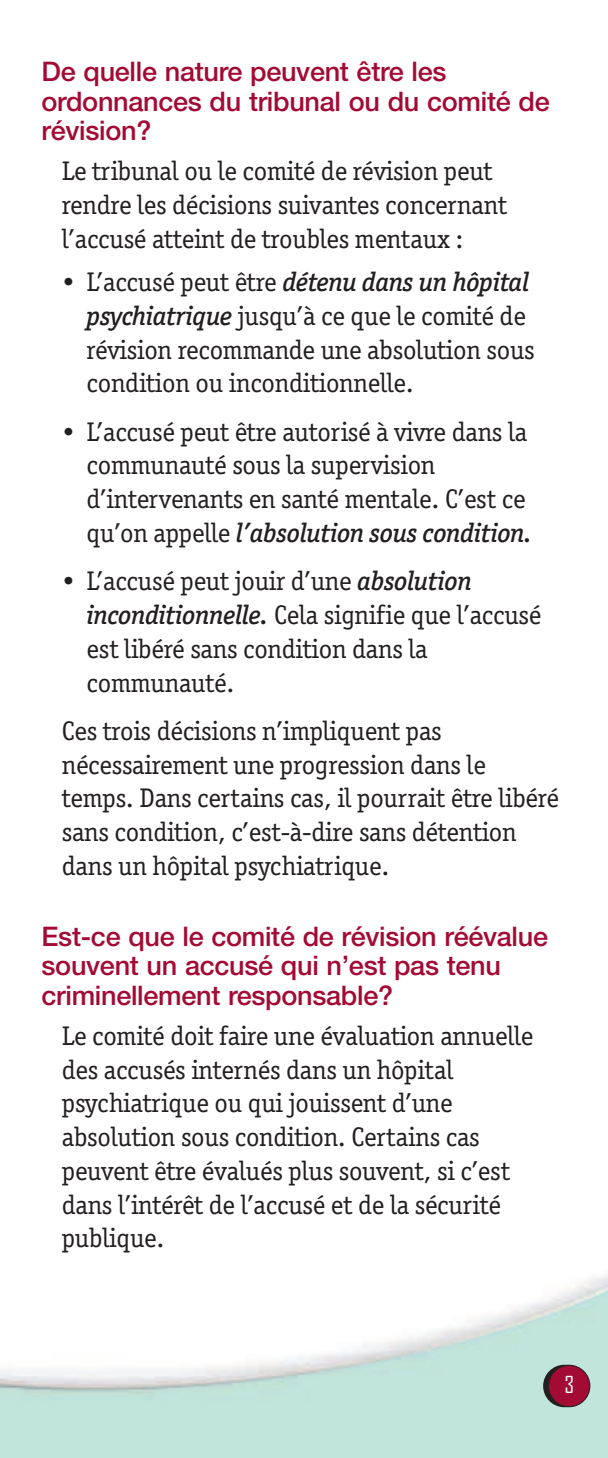
<style>
.page{position:relative;width:608px;height:1458px;background:#fff}
.page>*{position:absolute;margin:0;border:0;box-sizing:border-box;transform-origin:0 0}
.t1{font:27px/33.8px "Officina Ser ITC Std";letter-spacing:-.01em;color:#231f20}
.t2{font:500 27px/29.2px "Helvetica Neue";letter-spacing:-.01em;color:#a30a34}
.t3{font:italic 500 27px "Officina Ser ITC";letter-spacing:-.01em;color:#231f20}
.t4{font:22.5px "Agency FB";color:#fff}
.s1{font-family:"Officina Ser ITC Std";font-weight:400;font-style:normal}
.s2{font-family:"Officina Ser ITC";font-weight:500;font-style:italic}
</style>
<div class="page">
<img style="left:0;top:1275px;width:608px;height:183px">
<div style="left:543px;top:1365px;width:42px;height:42px;background:#231f20;border-radius:50%"></div>
<div style="left:548px;top:1365px;width:41px;height:42px;background:#a30a34;border-radius:50%"></div>
<div style="left:547px;top:1365px;width:43px;height:42px;border:2px solid #231f20;border-radius:50%"></div>
<p class="t2" style="left:41px;top:60px;width:509px">De quelle nature peuvent être les ordonnances du tribunal ou du comité de révision?</p>
<p class="t1" style="left:62px;top:157px;width:446px">Le tribunal ou le comité de révision peut rendre les décisions suivantes concernant l’accusé atteint de troubles mentaux :</p>
<p class="t3" style="left:62px;top:273px;width:468px"><span class="s1">• L’accusé peut être</span> détenu dans un hôpital</p>
<p class="t1" style="left:86px;top:301px;width:449px"><span class="s2">psychiatrique</span> jusqu’à ce que le comité de révision recommande une absolution sous condition ou inconditionnelle.</p>
<p class="t1" style="left:86px;top:417px;width:442px;text-indent:-25px">• L’accusé peut être autorisé à vivre dans la communauté sous la supervision d’intervenants en santé mentale. C’est ce</p>
<p class="t3" style="left:86px;top:523px;width:447px"><span class="s1">qu’on appelle</span> l’absolution sous condition.</p>
<p class="t1" style="left:86px;top:567px;width:456px;text-indent:-25px">• L’accusé peut jouir d’une <span class="s2">absolution inconditionnelle.</span> Cela signifie que l’accusé est libéré sans condition dans la communauté.</p>
<p class="t1" style="left:62px;top:716px;width:498px">Ces trois décisions n’impliquent pas nécessairement une progression dans le temps. Dans certains cas, il pourrait être libéré sans condition, c’est-à-dire sans détention dans un hôpital psychiatrique.</p>
<p class="t2" style="left:41px;top:925px;width:508px">Est-ce que le comité de révision réévalue souvent un accusé qui n’est pas tenu criminellement responsable?</p>
<p class="t1" style="left:62px;top:1022px;width:473px">Le comité doit faire une évaluation annuelle des accusés internés dans un hôpital psychiatrique ou qui jouissent d’une absolution sous condition. Certains cas peuvent être évalués plus souvent, si c’est dans l’intérêt de l’accusé et de la sécurité publique.</p>
<p class="t4" style="left:564px;top:1372px;width:11px">3</p>
</div>
